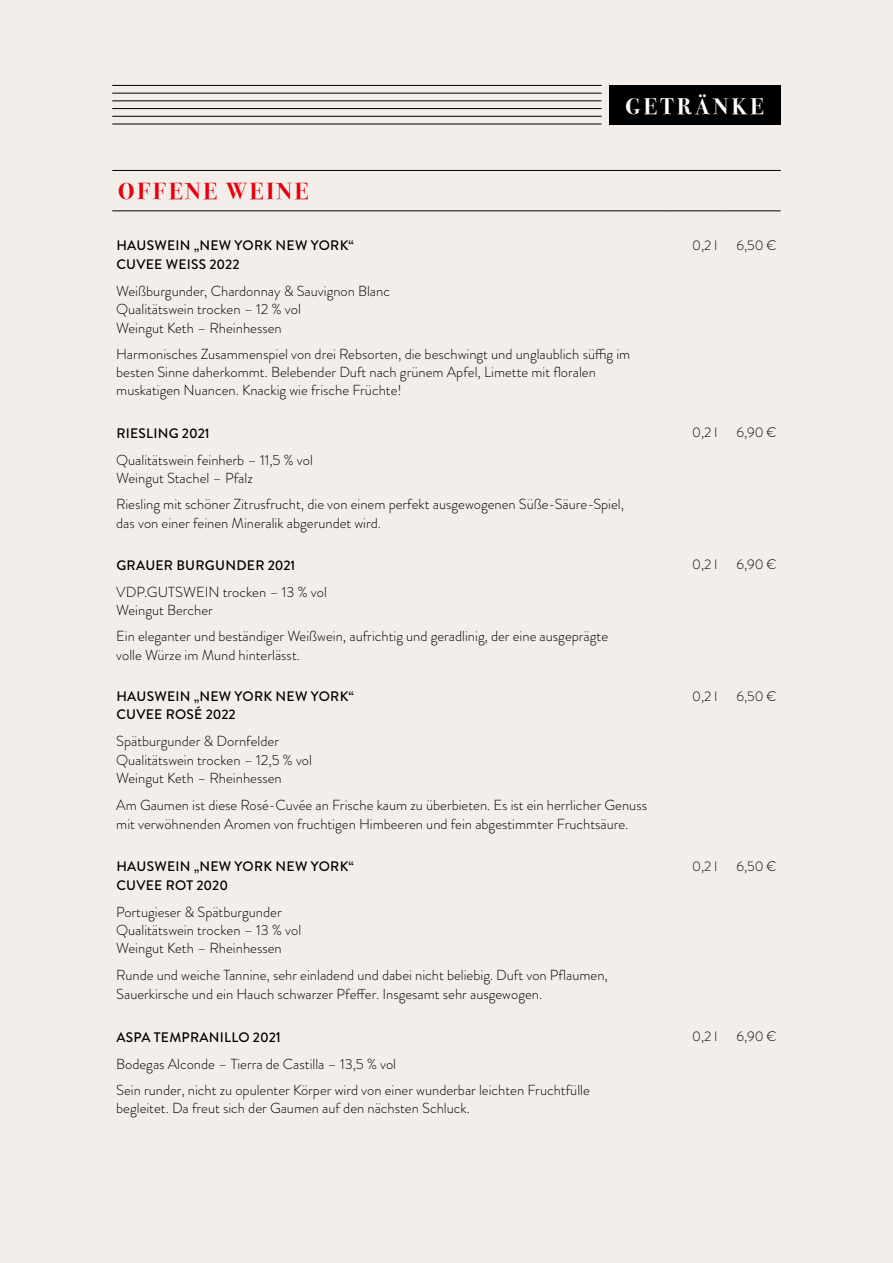
<style>
.page{position:relative;width:893px;height:1263px;background:#f3eeea}
.page>*{position:absolute;margin:0;border:0;box-sizing:border-box;transform-origin:0 0}
.t1{font:700 23.1px "Bodoni Svty Two ITCTT";letter-spacing:.12em;color:#e3000f}
.t2{font:700 22.5px "Bodoni Svty Two ITCTT";letter-spacing:.15em;color:#fff}
.t3{font:300 14.55px/18.5px "Brandon Grotesque";color:#000}
.t4{font:500 13.8px/18.5px "Brandon Grotesque";letter-spacing:.02em;color:#000}
.t5{font:300 13.8px "Brandon Grotesque";color:#000}
.s1{font-size:14.55px}
</style>
<div class="page">
<hr style="left:112px;top:170px;width:553px;height:1px;background:#000">
<hr style="left:665px;top:170px;width:56px;height:1px;background:#000">
<hr style="left:721px;top:170px;width:60px;height:1px;background:#000">
<hr style="left:112px;top:210px;width:553px;height:1px;background:#000">
<hr style="left:665px;top:210px;width:56px;height:1px;background:#000">
<hr style="left:721px;top:210px;width:60px;height:1px;background:#000">
<hr style="left:112px;top:85px;width:490px;height:1px;background:#000">
<hr style="left:112px;top:93px;width:490px;height:1px;background:#000">
<hr style="left:112px;top:100px;width:490px;height:1px;background:#000">
<hr style="left:112px;top:108px;width:490px;height:1px;background:#000">
<hr style="left:112px;top:116px;width:490px;height:1px;background:#000">
<hr style="left:112px;top:124px;width:490px;height:1px;background:#000">
<div style="left:609px;top:85px;width:172px;height:39px;background:#000"></div>
<h1 class="t1" style="left:118px;top:172px;width:192px">OFFENE WEINE</h1>
<h2 class="t2" style="left:625px;top:87px;width:140px">GETRÄNKE</h2>
<p class="t4" style="left:116px;top:236px;width:239px">HAUSWEIN „NEW YORK NEW YORK“<br>CUVEE WEISS 2022</p>
<p class="t3" style="left:116px;top:281px;width:275px">Weißburgunder, Chardonnay &amp; Sauvignon Blanc<br>Qualitätswein trocken – 12 % vol<br>Weingut Keth – Rheinhessen</p>
<p class="t3" style="left:116px;top:344px;width:516px">Harmonisches Zusammenspiel von drei Rebsorten, die beschwingt und unglaublich süffig im besten Sinne daherkommt. Belebender Duft nach grünem Apfel, Limette mit floralen muskatigen Nuancen. Knackig wie frische Früchte!</p>
<p class="t4" style="left:116px;top:424px;width:95px">RIESLING 2021</p>
<p class="t3" style="left:116px;top:451px;width:198px">Qualitätswein feinherb – 11,5 % vol<br>Weingut Stachel – Pfalz</p>
<p class="t3" style="left:116px;top:495px;width:509px">Riesling mit schöner Zitrusfrucht, die von einem perfekt ausgewogenen Süße-Säure-Spiel, das von einer feinen Mineralik abgerundet wird.</p>
<p class="t4" style="left:116px;top:556px;width:181px">GRAUER BURGUNDER 2021</p>
<p class="t3" style="left:116px;top:582px;width:212px">VDP.GUTSWEIN trocken – 13 % vol<br>Weingut Bercher</p>
<p class="t3" style="left:116px;top:627px;width:493px">Ein eleganter und beständiger Weißwein, aufrichtig und geradlinig, der eine ausgeprägte volle Würze im Mund hinterlässt.</p>
<p class="t4" style="left:116px;top:687px;width:239px">HAUSWEIN „NEW YORK NEW YORK“<br>CUVEE ROSÉ 2022</p>
<p class="t3" style="left:116px;top:732px;width:197px">Spätburgunder &amp; Dornfelder<br>Qualitätswein trocken – 12,5 % vol<br>Weingut Keth – Rheinhessen</p>
<p class="t3" style="left:116px;top:796px;width:532px">Am Gaumen ist diese Rosé-Cuvée an Frische kaum zu überbieten. Es ist ein herrlicher Genuss mit verwöhnenden Aromen von fruchtigen Himbeeren und fein abgestimmter Fruchtsäure.</p>
<p class="t4" style="left:116px;top:857px;width:239px">HAUSWEIN „NEW YORK NEW YORK“<br>CUVEE ROT 2020</p>
<p class="t3" style="left:116px;top:902px;width:186px">Portugieser &amp; Spätburgunder<br>Qualitätswein trocken – 13 % vol<br>Weingut Keth – Rheinhessen</p>
<p class="t3" style="left:116px;top:966px;width:493px">Runde und weiche Tannine, sehr einladend und dabei nicht beliebig. Duft von Pflaumen,<br>Sauerkirsche und ein Hauch schwarzer Pfeffer. Insgesamt sehr ausgewogen.</p>
<p class="t4" style="left:116px;top:1028px;width:166px">ASPA TEMPRANILLO 202<span class="s1">1</span></p>
<p class="t3" style="left:116px;top:1051px;width:475px;line-height:26px">Bodegas Alconde – Tierra de Castilla – 13,5 % vol<br>Sein runder, nicht zu opulenter Körper wird von einer wunderbar leichten Fruchtfülle</p>
<p class="t3" style="left:116px;top:1099px;width:355px">begleitet. Da freut sich der Gaumen auf den nächsten Schluck.</p>
<p class="t5" style="left:692px;top:236px;width:27px">0,2 l</p>
<p class="t5" style="left:736px;top:236px;width:42px">6,50 €</p>
<p class="t5" style="left:692px;top:423px;width:27px">0,2 l</p>
<p class="t5" style="left:737px;top:423px;width:42px">6,90 €</p>
<p class="t5" style="left:692px;top:555px;width:27px">0,2 l</p>
<p class="t5" style="left:737px;top:555px;width:42px">6,90 €</p>
<p class="t5" style="left:692px;top:687px;width:27px">0,2 l</p>
<p class="t5" style="left:736px;top:687px;width:42px">6,50 €</p>
<p class="t5" style="left:692px;top:857px;width:27px">0,2 l</p>
<p class="t5" style="left:736px;top:857px;width:42px">6,50 €</p>
<p class="t5" style="left:692px;top:1027px;width:27px">0,2 l</p>
<p class="t5" style="left:737px;top:1027px;width:42px">6,90 €</p>
</div>
